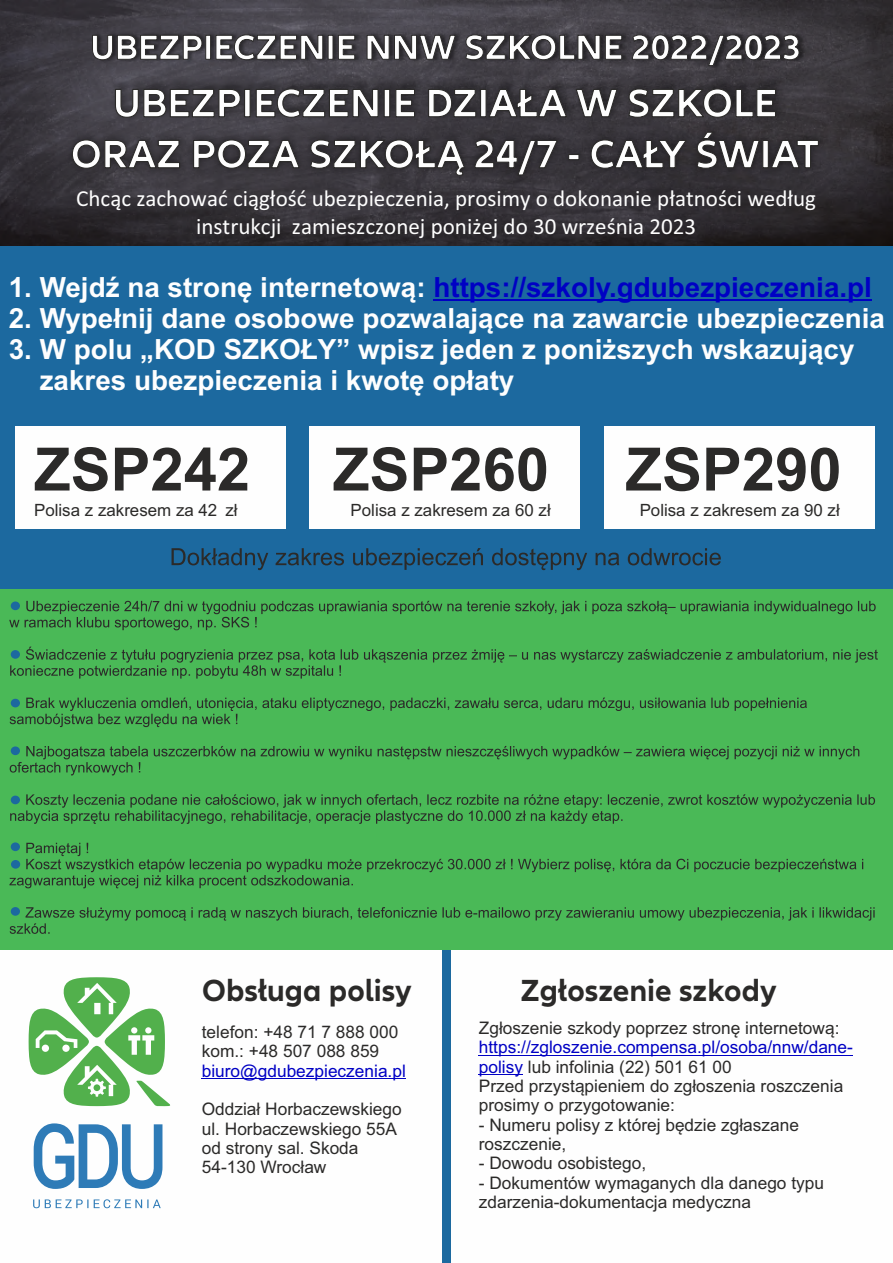
<style>
.page{position:relative;width:893px;height:1263px;background:#fff}
.page>*{position:absolute;margin:0;border:0;box-sizing:border-box;transform-origin:0 0}
.t1{font:700 59.85px "Arial";color:#2b2a29}
.t2{font:700 31.65px "Allianz Neo";color:#2b2a29}
.t3{font:700 27.75px/31px "Arial";color:#fefefe}
.t4{font:700 27.75px "Arial";color:#0000c4}
.t5{font:23.1px/27.8px "Calibri";color:#fefefe;text-align:center}
.t6{font:17.25px/19.4px "Arial";color:#2b2a29}
.t7{font:17.25px "Arial";color:#0000c4}
.t8{font:16.95px "Arial";color:#2b2a29}
.s1{color:#fefefe}
.s2{color:#0000c4}
</style>
<div class="page">
<div style="left:0;top:588px;width:893px;height:362px;background:#4ab957"></div>
<img style="left:0;top:0;width:893px;height:246px">
<img style="left:92px;top:31px;width:717px;height:41px">
<svg style="left:92px;top:34px;width:708px;height:33px"></svg>
<img style="left:58px;top:72px;width:778px;height:117px">
<svg style="left:71px;top:88px;width:748px;height:88px"></svg>
<div style="left:0;top:246px;width:893px;height:342px;background:#1c699f"></div>
<hr style="left:433px;top:299px;width:439px;height:1px;background:#0000c4">
<div style="left:16px;top:426px;width:270px;height:103px;background:#fefefe"></div>
<div style="left:310px;top:426px;width:270px;height:103px;background:#fefefe"></div>
<div style="left:604px;top:426px;width:270px;height:103px;background:#fefefe"></div>
<svg style="left:29px;top:977px;width:142px;height:129px"></svg>
<svg style="left:34px;top:1123px;width:128px;height:66px"></svg>
<svg style="left:33px;top:1199px;width:128px;height:9px"></svg>
<hr style="left:202px;top:1078px;width:204px;height:1px;background:#0000c4">
<div style="left:442px;top:950px;width:8px;height:313px;background:#1c699f"></div>
<hr style="left:479px;top:1055px;width:374px;height:1px;background:#0000c4">
<hr style="left:479px;top:1074px;width:44px;height:1px;background:#0000c4">
<svg style="left:10px;top:824px;width:865px;height:110px;fill:#4ab957"></svg>
<svg style="left:10px;top:794px;width:865px;height:30px"></svg>
<svg style="left:26px;top:775px;width:597px;height:49px;fill:#4ab957"></svg>
<svg style="left:10px;top:727px;width:849px;height:48px;fill:#4ab957"></svg>
<svg style="left:9px;top:601px;width:869px;height:126px"></svg>
<div style="left:11px;top:601px;width:9px;height:9px;background:#1c699f;border-radius:50%"></div>
<div style="left:11px;top:650px;width:9px;height:9px;background:#1c699f;border-radius:50%"></div>
<div style="left:11px;top:699px;width:9px;height:8px;background:#1c699f;border-radius:50%"></div>
<div style="left:11px;top:746px;width:9px;height:9px;background:#1c699f;border-radius:50%"></div>
<div style="left:11px;top:796px;width:9px;height:8px;background:#1c699f;border-radius:50%"></div>
<div style="left:11px;top:842px;width:9px;height:9px;background:#1c699f;border-radius:50%"></div>
<div style="left:11px;top:860px;width:9px;height:9px;background:#1c699f;border-radius:50%"></div>
<div style="left:11px;top:907px;width:9px;height:9px;background:#1c699f;border-radius:50%"></div>
<svg style="left:172px;top:548px;width:549px;height:22px"></svg>
<h3 class="t5" style="left:76px;top:187px;width:741px">Chcąc zachować ciągłość ubezpieczenia, prosimy o dokonanie płatności według instrukcji zamieszczonej poniżej do 30 września 2023</h3>
<h3 class="t4" style="left:9px;top:276px;width:865px"><span class="s1">1. Wejdź na stronę internetową:</span> https://szkoly.gdubezpieczenia.pl</h3>
<h3 class="t3" style="left:9px;top:305px;width:878px">2. Wypełnij dane osobowe pozwalające na zawarcie ubezpieczenia</h3>
<h3 class="t3" style="left:40px;top:336px;width:816px;text-indent:-31px">3. W polu „KOD SZKOŁY” wpisz jeden z poniższych wskazujący zakres ubezpieczenia i kwotę opłaty</h3>
<h1 class="t1" style="left:34px;top:427px;width:218px">ZSP242</h1>
<p class="t8" style="left:34px;top:504px;width:205px">Polisa z zakresem za 42 zł</p>
<h1 class="t1" style="left:333px;top:427px;width:218px">ZSP260</h1>
<p class="t8" style="left:351px;top:504px;width:202px">Polisa z zakresem za 60 zł</p>
<h1 class="t1" style="left:625px;top:427px;width:218px">ZSP290</h1>
<p class="t8" style="left:640px;top:504px;width:202px">Polisa z zakresem za 90 zł</p>
<h2 class="t2" style="left:202px;top:976px;width:211px">Obsługa polisy</h2>
<h2 class="t2" style="left:521px;top:976px;width:257px">Zgłoszenie szkody</h2>
<p class="t6" style="left:202px;top:1024px;width:198px">telefon: +48 71 7 888 000 kom.: +48 507 088 859</p>
<p class="t7" style="left:202px;top:1064px;width:206px">biuro@gdubezpieczenia.pl</p>
<p class="t6" style="left:202px;top:1101px;width:201px">Oddział Horbaczewskiego ul. Horbaczewskiego 55A od strony sal. Skoda<br>54-130 Wrocław</p>
<p class="t6" style="left:479px;top:1020px;width:362px">Zgłoszenie szkody poprzez stronę internetową:</p>
<p class="t6" style="left:479px;top:1039px;width:376px"><span class="s2">https://zgloszenie.compensa.pl/osoba/nnw/dane&shy;polisy</span> lub infolinia (22) 501 61 00<br>Przed przystąpieniem do zgłoszenia roszczenia prosimy o przygotowanie:</p>
<p class="t6" style="left:479px;top:1116px;width:322px">- Numeru polisy z której będzie zgłaszane roszczenie,</p>
<p class="t6" style="left:479px;top:1155px;width:169px">- Dowodu osobistego,</p>
<p class="t6" style="left:479px;top:1174px;width:347px">- Dokumentów wymaganych dla danego typu zdarzenia-dokumentacja medyczna</p>
</div>
